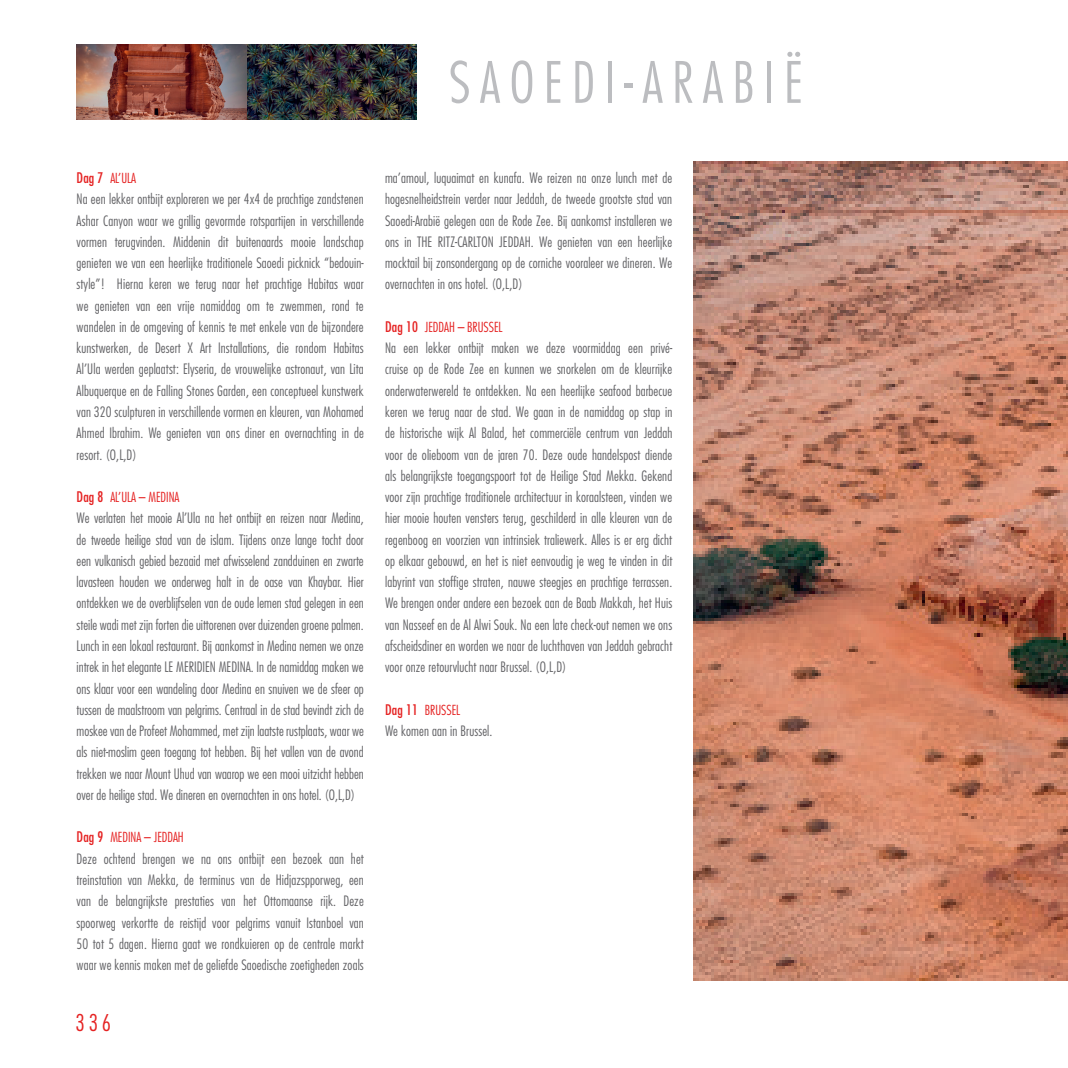
<style>
.page{position:relative;width:1068px;height:1068px;background:#fff}
.page>*{position:absolute;margin:0;border:0;box-sizing:border-box;transform-origin:0 0}
.t1{font:300 condensed 55.5px "Futura Std";letter-spacing:.17em;color:#bcbdc0}
.t2{font:300 condensed 22.5px "Futura Std";color:#e52222}
.t3{font:300 condensed 13.95px/21.3px "Futura Std";letter-spacing:.01em;color:#636366;text-align:justify}
.t4{font:300 condensed 13.5px "Futura Std";color:#e52222}
.s1{font-weight:400;font-size:14.25px}
</style>
<div class="page">
<img style="left:693px;top:162px;width:374px;height:818px">
<img style="left:247px;top:45px;width:170px;height:74px">
<img style="left:77px;top:45px;width:170px;height:74px">
<h1 class="t1" style="left:449px;top:49px;width:355px">saoedi-arabië</h1>
<p class="t4" style="left:77px;top:170px;width:61px"><span class="s1">Dag 7</span> AL’ULA</p>
<p class="t3" style="left:77px;top:188px;width:289px">Na een lekker ontbijt exploreren we per 4x4 de prachtige zandstenen Ashar Canyon waar we grillig gevormde rotspartijen in verschillende vormen terugvinden. Middenin dit buitenaards mooie landschap genieten we van een heerlijke traditionele Saoedi picknick “bedouin&shy;style”! Hierna keren we terug naar het prachtige Habitas waar we genieten van een vrije namiddag om te zwemmen, rond te wandelen in de omgeving of kennis te met enkele van de bijzondere kunstwerken, de Desert X Art Installations, die rondom Habitas Al’Ula werden geplaatst: Elyseria, de vrouwelijke astronaut, van Lita Albuquerque en de Falling Stones Garden, een conceptueel kunstwerk van 320 sculpturen in verschillende vormen en kleuren, van Mohamed Ahmed Ibrahim. We genieten van ons diner en overnachting in de resort. (O,L,D)</p>
<p class="t4" style="left:77px;top:489px;width:104px"><span class="s1">Dag 8</span> AL’ULA – MEDI NA</p>
<p class="t3" style="left:77px;top:507px;width:289px">We verlaten het mooie Al’Ula na het ontbijt en reizen naar Medina, de tweede heilige stad van de islam. Tijdens onze lange tocht door een vulkanisch gebied bezaaid met afwisselend zandduinen en zwarte lavasteen houden we onderweg halt in de oase van Khaybar. Hier ontdekken we de overblijfselen van de oude lemen stad gelegen in een steile wadi met zijn forten die uittorenen over duizenden groene palmen.<br>Lunch in een lokaal restaurant. Bij aankomst in Medina nemen we onze intrek in het elegante LE MERIDIE</p>
<p class="t3" style="left:77px;top:656px;width:289px;text-indent:133px">N MEDI NA. In de namiddag maken we ons klaar voor een wandeling door Medina en snuiven we de sfeer op tussen de maalstroom van pelgrims. Centraal in de stad bevindt zich de moskee van de Profeet Mohammed, met zijn laatste rustplaats, waar we als niet-moslim geen toegang tot hebben. Bij het vallen van de avond trekken we naar Mount Uhud van waarop we een mooi uitzicht hebben over de heilige stad. We dineren en overnachten in ons hotel. (O,L,D)</p>
<p class="t4" style="left:77px;top:829px;width:109px"><span class="s1">Dag 9</span> MEDI NA – JEDDAH</p>
<p class="t3" style="left:77px;top:847px;width:289px">Deze ochtend brengen we na ons ontbijt een bezoek aan het treinstation van Mekka, de terminus van de Hidjazspporweg, een van de belangrijkste prestaties van het Ottomaanse rijk. Deze spoorweg verkortte de reistijd voor pelgrims vanuit Istanboel van 50 tot 5 dagen. Hierna gaat we rondkuieren op de centrale markt waar we kennis maken met de geliefde Saoedische zoetigheden zoals</p>
<h2 class="t2" style="left:75px;top:1009px;width:37px">336</h2>
<p class="t3" style="left:385px;top:167px;width:289px">ma’amoul, luquaimat en kunafa. We reizen na onze lunch met de hogesnelheidstrein verder naar Jeddah, de tweede grootste stad van Saoedi-Arabië gelegen aan de Rode Zee. Bij aankomst installeren we ons in THE RITZ-CARLTON JEDDAH. We genieten van een heerlijke mocktail bij zonsondergang op de corniche vooraleer we dineren. We overnachten in ons hotel. (O,L,D)</p>
<p class="t4" style="left:385px;top:319px;width:119px"><span class="s1">Dag 10</span> JEDDAH – BRUSSEL</p>
<p class="t3" style="left:385px;top:337px;width:289px">Na een lekker ontbijt maken we deze voormiddag een privé&shy;cruise op de Rode Zee en kunnen we snorkelen om de kleurrijke onderwaterwereld te ontdekken. Na een heerlijke seafood barbecue keren we terug naar de stad. We gaan in de namiddag op stap in de historische wijk Al Balad, het commerciële centrum van Jeddah voor de olieboom van de jaren 70. Deze oude handelspost diende als belangrijkste toegangspoort tot de Heilige Stad Mekka. Gekend voor zijn prachtige traditionele architectuur in koraalsteen, vinden we hier mooie houten vensters terug, geschilderd in alle kleuren van de regenboog en voorzien van intrinsiek traliewerk. Alles is er erg dicht op elkaar gebouwd, en het is niet eenvoudig je weg te vinden in dit labyrint van stoffige straten, nauwe steegjes en prachtige terrassen.<br>We brengen onder andere een bezoek aan de Baab Makkah, het Huis van Nasseef en de Al Alwi Souk. Na een late check-out nemen we ons afscheidsdiner en worden we naar de luchthaven van Jeddah gebracht voor onze retourvlucht naar Brussel. (O,L,D)</p>
<p class="t4" style="left:385px;top:701px;width:77px"><span class="s1">Dag 11</span> BRUSSEL</p>
<p class="t3" style="left:385px;top:720px;width:109px">We komen aan in Brussel.</p>
</div>
